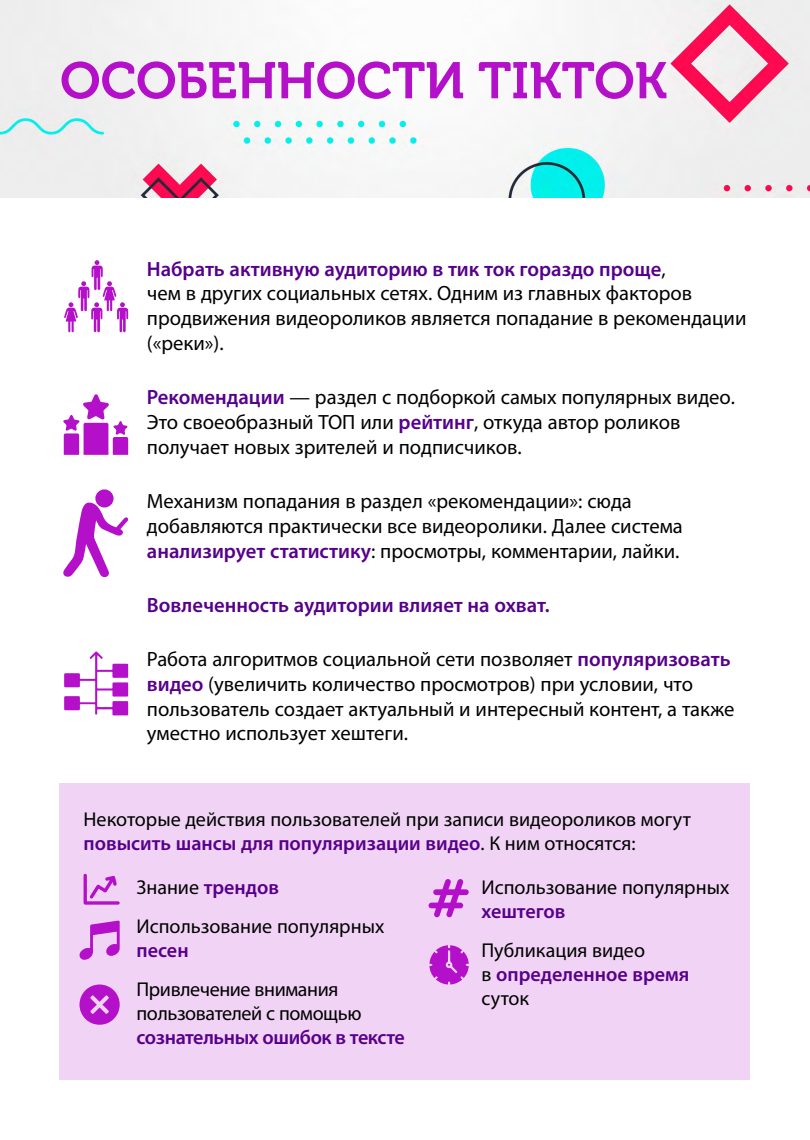
<style>
.page{position:relative;width:810px;height:1140px;background:#fff}
.page>*{position:absolute;margin:0;border:0;box-sizing:border-box;transform-origin:0 0}
.Header00{font:51.07px "Museo Cyrl 700";color:#b410c9}
.Main{font:20.62px/24.8px "Myriad Pro";color:#000}
.Main-2{font:600 20.62px "Myriad Pro";color:#57008b}
.Main-3{font:20.1px/24.1px "Myriad Pro";color:#000}
.List{font:20.1px/24.1px "Myriad Pro";color:#000}
.List-2{font:20.1px/24.1px "Myriad Pro";letter-spacing:-.02em;color:#000}
.List-3{font:600 20.1px "Myriad Pro";color:#57008b}
.s1{font-weight:600;color:#57008b}
.s2{font-weight:400;color:#000}
</style>
<div class="page">
<img style="left:0;top:0;width:810px;height:198px">
<div style="left:59px;top:783px;width:691px;height:297px;background:#f1d4f5"></div>
<svg style="left:64px;top:260px;width:64px;height:72px"></svg>
<svg style="left:63px;top:394px;width:65px;height:61px"></svg>
<svg style="left:63px;top:502px;width:66px;height:76px"></svg>
<div style="left:95px;top:489px;width:19px;height:19px;background:#b410c9;border-radius:50%"></div>
<svg style="left:64px;top:651px;width:64px;height:64px"></svg>
<svg style="left:84px;top:874px;width:36px;height:31px"></svg>
<svg style="left:79px;top:921px;width:41px;height:39px"></svg>
<svg style="left:79px;top:985px;width:41px;height:40px"></svg>
<svg style="left:428px;top:879px;width:41px;height:39px"></svg>
<svg style="left:429px;top:945px;width:40px;height:40px"></svg>
<p class="Header00" style="left:60px;top:52px;width:609px">ОСОБЕННОСТИ TIKTOK</p>
<p class="Main" style="left:147px;top:256px;width:601px"><span class="s1">Набрать активную аудиторию в тик ток гораздо проще</span>,<br>чем в других социальных сетях. Одним из главных факторов продвижения видеороликов является попадание в рекомендации («реки»).</p>
<p class="Main" style="left:147px;top:385px;width:590px"><span class="s1">Рекомендации</span> — раздел с подборкой самых популярных видео.<br>Это своеобразный ТОП или <span class="s1">рейтинг</span>, откуда автор роликов получает новых зрителей и подписчиков.</p>
<p class="Main" style="left:147px;top:488px;width:537px">Механизм попадания в раздел «рекомендации»: сюда добавляются практически все видеоролики. Далее система <span class="s1">анализирует статистику</span>: просмотры, комментарии, лайки.</p>
<p class="Main-2" style="left:147px;top:592px;width:404px">Вовлеченность аудитории влияет на охват.</p>
<p class="Main" style="left:147px;top:646px;width:589px">Работа алгоритмов социальной сети позволяет <span class="s1">популяризовать видео</span> (увеличить количество просмотров) при условии, что пользователь создает актуальный и интересный контент, а также уместно использует хештеги.</p>
<p class="Main-3" style="left:84px;top:806px;width:609px">Некоторые действия пользователей при записи видеороликов могут <span class="s1">повысить шансы для популяризации видео</span>. К ним относятся:</p>
<p class="List-3" style="left:137px;top:875px;width:144px"><span class="s2">Знание</span> трендов</p>
<p class="List" style="left:137px;top:914px;width:249px">Использование популярных <span class="s1">песен</span></p>
<p class="List-2" style="left:137px;top:977px;width:270px">Привлечение внимания пользователей с помощью <span class="s1">сознательных ошибок в тексте</span></p>
<p class="List" style="left:482px;top:875px;width:249px">Использование популярных <span class="s1">хештегов</span></p>
<p class="List" style="left:482px;top:938px;width:210px">Публикация видео<br>в <span class="s1">определенное время </span>суток</p>
</div>
